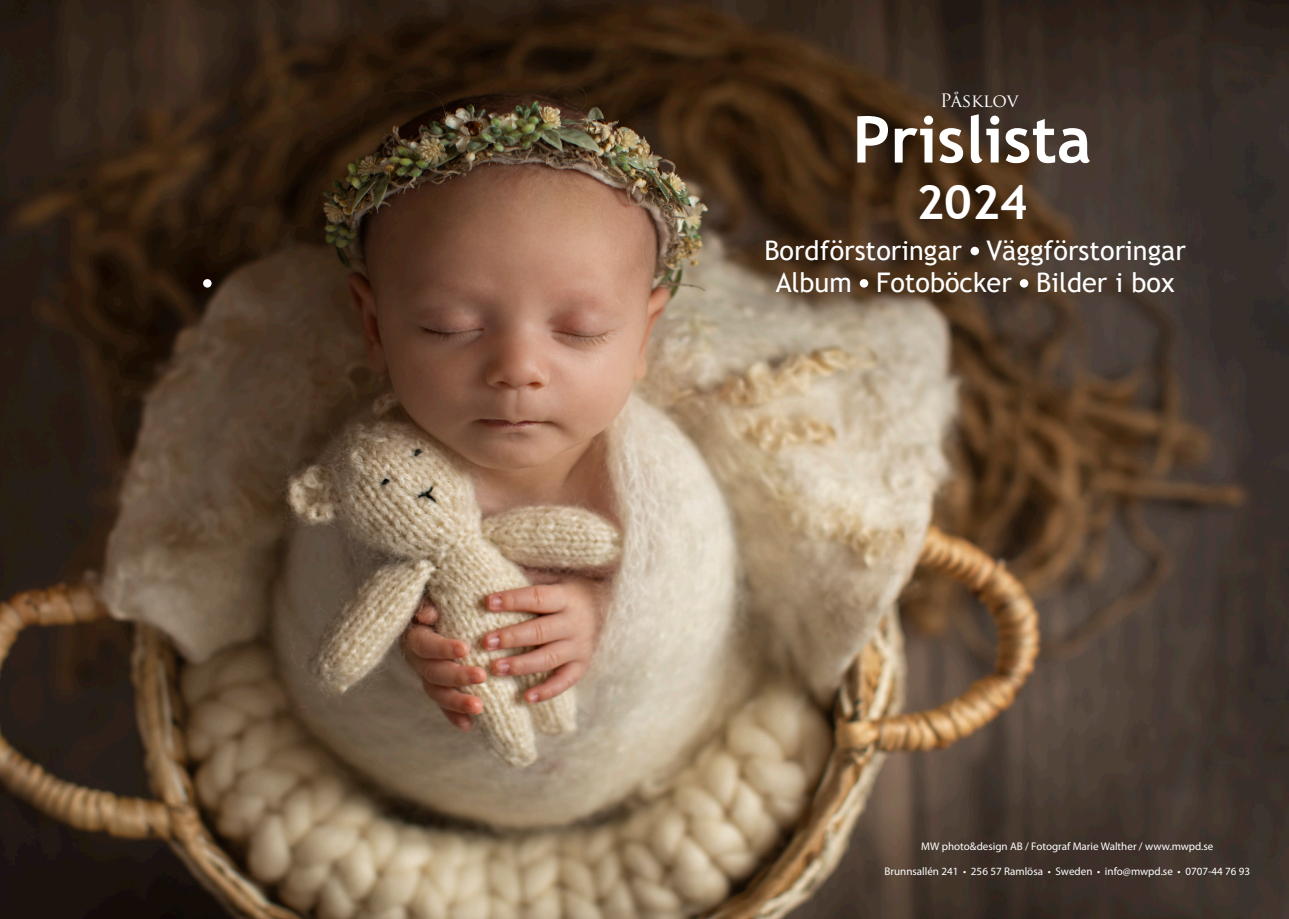
<style>
.page{position:relative;width:1289px;height:919px;background:#fff}
.page>*{position:absolute;margin:0;border:0;box-sizing:border-box;transform-origin:0 0}
.t1{font:700 64.5px "Trebuchet MS";color:#fff}
.t2{font:700 47.4px "Trebuchet MS";color:#fff}
.t3{font:27px "Trebuchet MS";color:#fff}
.t4{font:18px "Trajan Pro";letter-spacing:-.015em;color:#fff}
.t5{font:11.1px "Myriad Pro";color:#fff}
</style>
<div class="page">
<img style="left:0;top:0;width:1288px;height:918px">
<div style="left:203px;top:279px;width:8px;height:8px;background:#fff;border-radius:50%"></div>
<div style="left:970px;top:247px;width:9px;height:8px;background:#fff;border-radius:50%"></div>
<div style="left:1019px;top:279px;width:9px;height:8px;background:#fff;border-radius:50%"></div>
<div style="left:859px;top:279px;width:9px;height:8px;background:#fff;border-radius:50%"></div>
<p class="t4" style="left:940px;top:89px;width:80px">Påsklov</p>
<p class="t1" style="left:852px;top:99px;width:240px">Prislista</p>
<p class="t2" style="left:916px;top:173px;width:113px">2024</p>
<p class="t3" style="left:764px;top:234px;width:423px">Bordförstoringar Väggförstoringar</p>
<p class="t3" style="left:775px;top:266px;width:400px">Album Fotoböcker Bilder i box</p>
<p class="t5" style="left:921px;top:839px;width:294px">MW photo&amp;design AB / Fotograf Marie Walther / www.mwpd.se</p>
<p class="t5" style="left:884px;top:864px;width:367px">Brunnsallén 241 • 256 57 Ramlösa • Sweden • info@mwpd.se • 0707-44 76 93</p>
</div>
